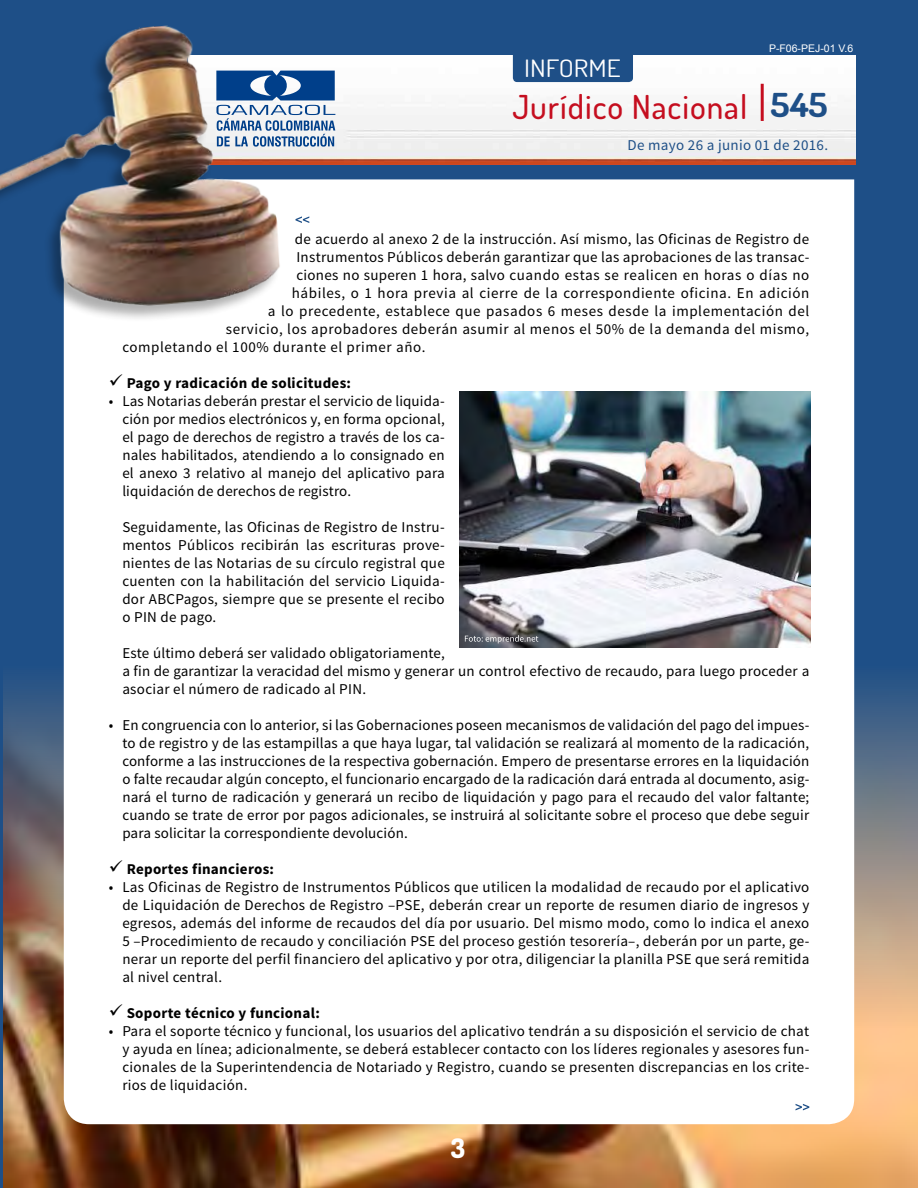
<style>
.page{position:relative;width:918px;height:1188px;background:#1e4f87}
.page>*{position:absolute;margin:0;border:0;box-sizing:border-box;transform-origin:0 0}
.t1{font:500 33px "Dosis";letter-spacing:.03em;color:#c50e1f}
.t2{font:800 27px "Dosis";color:#fff}
.t3{font:24px "Dosis";color:#fff;scale:1.14 1}
.t4{font:15px/18px "Source Sans Pro";letter-spacing:.02em;color:#000;text-align:justify}
.t5{font:15px "Source Sans Pro";letter-spacing:.04em;color:#000}
.t6{font:700 15px "Source Sans Pro";letter-spacing:.02em;color:#000}
.t7{font:15px "Source Sans Pro";letter-spacing:.02em;color:#1e4f87}
.t8{font:10.5px "Arial";color:#fff}
.s1{font-weight:700;color:#1e4f87}
</style>
<div class="page">
<img style="left:4px;top:665px;width:914px;height:523px">
<div style="left:64px;top:179px;width:790px;height:945px;background:#fff"></div>
<img style="left:282px;top:55px;width:574px;height:109px">
<div style="left:513px;top:37px;width:120px;height:45px;background:#1e4f87;border-radius:4px"></div>
<svg style="left:282px;top:71px;width:53px;height:76px;background:#7898be"></svg>
<hr style="left:761px;top:84px;width:3px;height:37px;background:#c50e1f">
<div style="left:0;top:26px;width:280px;height:297px;background:#000;opacity:.32"></div>
<img style="left:0;top:25px;width:282px;height:291px">
<svg style="left:296px;top:216px;width:13px;height:7px"></svg>
<svg style="left:796px;top:1104px;width:13px;height:6px"></svg>
<img style="left:460px;top:392px;width:351px;height:256px">
<svg style="left:465px;top:635px;width:73px;height:8px"></svg>
<h3 class="t3" style="left:524px;top:53px;width:86px">INFORME</h3>
<p class="t8" style="left:769px;top:42px;width:86px">P-F06-PEJ-01 V.6</p>
<h1 class="t1" style="left:512px;top:85px;width:317px">Jurídico Nacional <span class="s1">545</span></h1>
<p class="t7" style="left:628px;top:136px;width:202px">De mayo 26 a junio 01 de 2016.</p>
<p class="t4" style="left:295px;top:231px;width:516px">de acuerdo al anexo 2 de la instrucción. Así mismo, las Oficinas de Registro de</p>
<p class="t4" style="left:296px;top:249px;width:515px">Instrumentos Públicos deberán garantizar que las aprobaciones de las transac-</p>
<p class="t4" style="left:296px;top:267px;width:515px">ciones no superen 1 hora, salvo cuando estas se realicen en horas o días no</p>
<p class="t5" style="left:292px;top:284px;width:519px">hábiles, o 1 hora previa al cierre de la correspondiente oficina. En adición</p>
<p class="t5" style="left:268px;top:302px;width:543px">a lo precedente, establece que pasados 6 meses desde la implementación del</p>
<p class="t5" style="left:226px;top:320px;width:585px">servicio, los aprobadores deberán asumir al menos el 50% de la demanda del mismo,</p>
<p class="t5" style="left:122px;top:338px;width:305px">completando el 100% durante el primer año.</p>
<p class="t6" style="left:109px;top:374px;width:244px">✓ Pago y radicación de solicitudes:</p>
<p class="t4" style="left:122px;top:393px;width:324px;text-indent:-14px">• Las Notarias deberán prestar el servicio de liquida&shy;ción por medios electrónicos y, en forma opcional, el pago de derechos de registro a través de los ca&shy;nales habilitados, atendiendo a lo consignado en el anexo 3 relativo al manejo del aplicativo para liquidación de derechos de registro.</p>
<p class="t4" style="left:122px;top:519px;width:324px">Seguidamente, las Oficinas de Registro de Instru&shy;mentos Públicos recibirán las escrituras prove&shy;nientes de las Notarias de su círculo registral que cuenten con la habilitación del servicio Liquida&shy;dor ABCPagos, siempre que se presente el recibo o PIN de pago.</p>
<p class="t4" style="left:122px;top:645px;width:689px;text-align:left">Este último deberá ser validado obligatoriamente,<br>a fin de garantizar la veracidad del mismo y generar un control efectivo de recaudo, para luego proceder a asociar el número de radicado al PIN.</p>
<p class="t4" style="left:122px;top:717px;width:689px;text-indent:-13px">• En congruencia con lo anterior, si las Gobernaciones poseen mecanismos de validación del pago del impues&shy;to de registro y de las estampillas a que haya lugar, tal validación se realizará al momento de la radicación, conforme a las instrucciones de la respectiva gobernación. Empero de presentarse errores en la liquidación o falte recaudar algún concepto, el funcionario encargado de la radicación dará entrada al documento, asig&shy;nará el turno de radicación y generará un recibo de liquidación y pago para el recaudo del valor faltante; cuando se trate de error por pagos adicionales, se instruirá al solicitante sobre el proceso que debe seguir para solicitar la correspondiente devolución.</p>
<p class="t6" style="left:109px;top:860px;width:167px">✓ Reportes financieros:</p>
<p class="t4" style="left:122px;top:879px;width:689px;text-indent:-13px">• Las Oficinas de Registro de Instrumentos Públicos que utilicen la modalidad de recaudo por el aplicativo de Liquidación de Derechos de Registro –PSE, deberán crear un reporte de resumen diario de ingresos y egresos, además del informe de recaudos del día por usuario. Del mismo modo, como lo indica el anexo 5 –Procedimiento de recaudo y conciliación PSE del proceso gestión tesorería–, deberán por un parte, ge&shy;nerar un reporte del perfil financiero del aplicativo y por otra, diligenciar la planilla PSE que será remitida al nivel central.</p>
<p class="t6" style="left:109px;top:1004px;width:213px">✓ Soporte técnico y funcional:</p>
<p class="t4" style="left:122px;top:1023px;width:689px;text-indent:-13px">• Para el soporte técnico y funcional, los usuarios del aplicativo tendrán a su disposición el servicio de chat y ayuda en línea; adicionalmente, se deberá establecer contacto con los líderes regionales y asesores fun&shy;cionales de la Superintendencia de Notariado y Registro, cuando se presenten discrepancias en los crite&shy;rios de liquidación.</p>
<h2 class="t2" style="left:451px;top:1131px;width:16px">3</h2>
</div>
